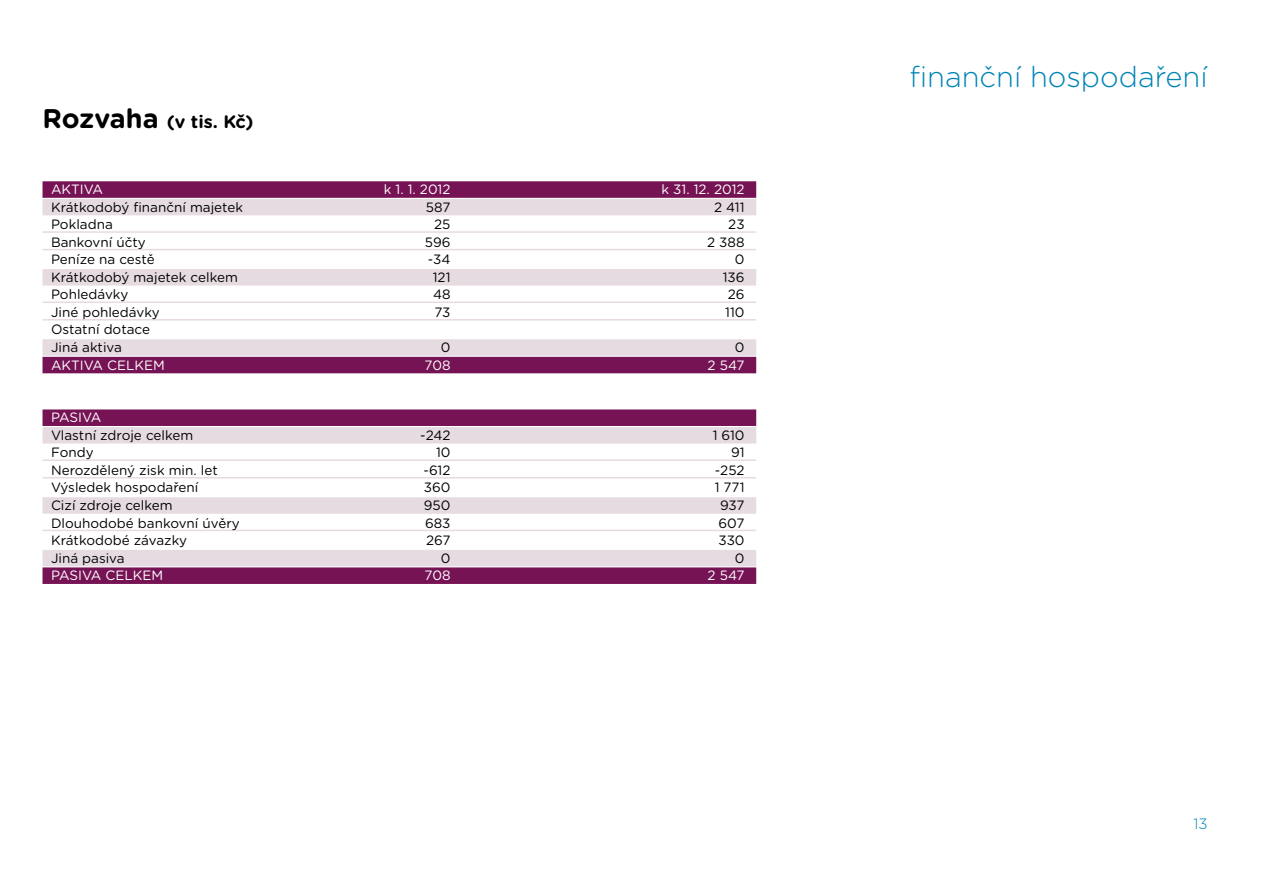
<style>
.page{position:relative;width:1263px;height:893px;background:#fff}
.page>*{position:absolute;margin:0;border:0;box-sizing:border-box;transform-origin:0 0}
.t1{font:300 29.1px "Gotham Rounded";color:#0084b6}
.t2{font:700 18px "Gotham Rounded";color:#000}
.t3{font:300 15px "Gotham Rounded";color:#0084b6}
.t4{font:13.5px/17.5px "Gotham Rounded";color:#000}
.t5{font:13.5px "Gotham Rounded";color:#fff}
.s1{font-size:27px}
</style>
<div class="page">
<div style="left:43px;top:181px;width:713px;height:17px;background:#761355"></div>
<div style="left:43px;top:199px;width:713px;height:16px;background:#e6dbe1"></div>
<hr style="left:43px;top:231px;width:713px;height:2px;background:#e6dbe1">
<hr style="left:43px;top:249px;width:713px;height:1px;background:#e6dbe1">
<div style="left:43px;top:269px;width:713px;height:17px;background:#e6dbe1"></div>
<hr style="left:43px;top:301px;width:713px;height:2px;background:#e6dbe1">
<hr style="left:43px;top:319px;width:713px;height:2px;background:#e6dbe1">
<div style="left:43px;top:339px;width:713px;height:17px;background:#e6dbe1"></div>
<div style="left:43px;top:357px;width:713px;height:16px;background:#761355"></div>
<div style="left:43px;top:409px;width:713px;height:17px;background:#761355"></div>
<div style="left:43px;top:427px;width:713px;height:16px;background:#e6dbe1"></div>
<hr style="left:43px;top:459px;width:713px;height:2px;background:#e6dbe1">
<hr style="left:43px;top:477px;width:713px;height:1px;background:#e6dbe1">
<div style="left:43px;top:497px;width:713px;height:17px;background:#e6dbe1"></div>
<hr style="left:43px;top:530px;width:713px;height:1px;background:#e6dbe1">
<div style="left:43px;top:550px;width:713px;height:16px;background:#e6dbe1"></div>
<div style="left:43px;top:567px;width:713px;height:17px;background:#761355"></div>
<h2 class="t2" style="left:43px;top:108px;width:213px"><span class="s1">Rozvaha</span> (v tis. Kč)</h2>
<p class="t5" style="left:51px;top:180px;width:54px">AKTIVA</p>
<p class="t5" style="left:384px;top:180px;width:68px">k 1. 1. 2012</p>
<p class="t5" style="left:661px;top:180px;width:85px">k 31. 12. 2012</p>
<p class="t4" style="left:51px;top:197px;width:194px">Krátkodobý finanční majetek</p>
<p class="t4" style="left:426px;top:197px;width:26px">587</p>
<p class="t4" style="left:714px;top:197px;width:32px">2 411</p>
<p class="t4" style="left:51px;top:215px;width:63px">Pokladna</p>
<p class="t4" style="left:434px;top:215px;width:18px">25</p>
<p class="t4" style="left:728px;top:215px;width:18px">23</p>
<p class="t4" style="left:51px;top:233px;width:96px">Bankovní účty</p>
<p class="t4" style="left:425px;top:233px;width:27px">596</p>
<p class="t4" style="left:707px;top:233px;width:39px">2 388</p>
<p class="t4" style="left:51px;top:250px;width:105px">Peníze na cestě</p>
<p class="t4" style="left:428px;top:250px;width:24px">-34</p>
<p class="t4" style="left:735px;top:250px;width:11px">0</p>
<p class="t4" style="left:51px;top:268px;width:188px">Krátkodobý majetek celkem</p>
<p class="t4" style="left:433px;top:268px;width:19px">121</p>
<p class="t4" style="left:723px;top:268px;width:23px">136</p>
<p class="t4" style="left:51px;top:285px;width:79px">Pohledávky</p>
<p class="t4" style="left:433px;top:285px;width:19px">48</p>
<p class="t4" style="left:728px;top:285px;width:18px">26</p>
<p class="t4" style="left:51px;top:303px;width:110px">Jiné pohledávky</p>
<p class="t4" style="left:434px;top:303px;width:18px">73</p>
<p class="t4" style="left:725px;top:303px;width:21px">110</p>
<p class="t4" style="left:51px;top:320px;width:101px">Ostatní dotace<br>Jiná aktiva</p>
<p class="t4" style="left:441px;top:338px;width:11px">0</p>
<p class="t4" style="left:735px;top:338px;width:11px">0</p>
<p class="t5" style="left:51px;top:356px;width:115px">AKTIVA CELKEM</p>
<p class="t5" style="left:425px;top:356px;width:27px">708</p>
<p class="t5" style="left:708px;top:356px;width:39px">2 547</p>
<p class="t5" style="left:51px;top:408px;width:52px">PASIVA</p>
<p class="t4" style="left:51px;top:426px;width:144px">Vlastní zdroje celkem</p>
<p class="t4" style="left:420px;top:426px;width:32px">-242</p>
<p class="t4" style="left:713px;top:426px;width:33px">1 610</p>
<p class="t4" style="left:51px;top:443px;width:44px">Fondy</p>
<p class="t4" style="left:436px;top:443px;width:16px">10</p>
<p class="t4" style="left:731px;top:443px;width:15px">91</p>
<p class="t4" style="left:51px;top:461px;width:168px">Nerozdělený zisk min. let</p>
<p class="t4" style="left:424px;top:461px;width:28px">-612</p>
<p class="t4" style="left:715px;top:461px;width:31px">-252</p>
<p class="t4" style="left:51px;top:478px;width:149px">Výsledek hospodaření</p>
<p class="t4" style="left:424px;top:478px;width:28px">360</p>
<p class="t4" style="left:715px;top:478px;width:31px">1 771</p>
<p class="t4" style="left:51px;top:496px;width:123px">Cizí zdroje celkem</p>
<p class="t4" style="left:424px;top:496px;width:28px">950</p>
<p class="t4" style="left:720px;top:496px;width:26px">937</p>
<p class="t4" style="left:51px;top:513px;width:190px">Dlouhodobé bankovní úvěry</p>
<p class="t4" style="left:425px;top:513px;width:27px">683</p>
<p class="t4" style="left:718px;top:513px;width:28px">607</p>
<p class="t4" style="left:51px;top:531px;width:138px">Krátkodobé závazky</p>
<p class="t4" style="left:426px;top:531px;width:26px">267</p>
<p class="t4" style="left:718px;top:531px;width:28px">330</p>
<p class="t4" style="left:51px;top:548px;width:75px">Jiná pasiva</p>
<p class="t4" style="left:441px;top:548px;width:11px">0</p>
<p class="t4" style="left:735px;top:548px;width:11px">0</p>
<p class="t5" style="left:51px;top:566px;width:114px">PASIVA CELKEM</p>
<p class="t5" style="left:425px;top:566px;width:27px">708</p>
<p class="t5" style="left:708px;top:566px;width:39px">2 547</p>
<h1 class="t1" style="left:909px;top:57px;width:300px">finanční hospodaření</h1>
<p class="t3" style="left:1193px;top:814px;width:16px">13</p>
</div>
